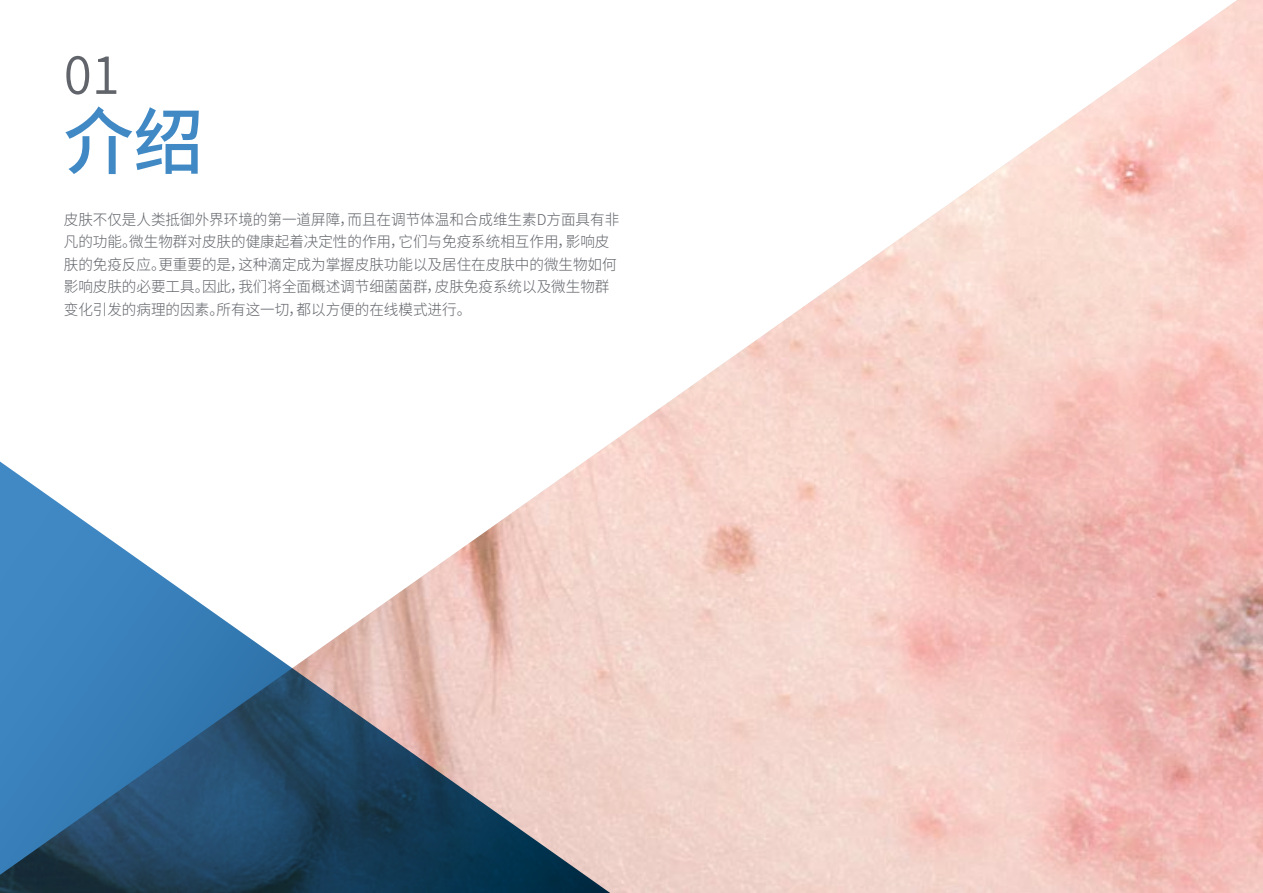
<style>
.page{position:relative;width:1263px;height:893px;background:#fff}
.page>*{position:absolute;margin:0;border:0;box-sizing:border-box;transform-origin:0 0}
.t1{font:500 72px "Source Han Sans CN";color:#4089c5}
.t2{font:52.5px "Source Han Sans CN";color:#61646a}
.t3{font:300 15px/22.5px "Source Han Sans CN";color:#61646a}
</style>
<div class="page">
<img style="left:607px;top:0;width:656px;height:893px">
<svg style="left:0;top:446px;width:640px;height:447px"></svg>
<h2 class="t2" style="left:64px;top:45px;width:57px">01</h2>
<h1 class="t1" style="left:64px;top:101px;width:141px">介绍</h1>
<p class="t3" style="left:64px;top:208px;width:557px">皮肤不仅是人类抵御外界环境的第一道屏障，而且在调节体温和合成维生素D方面具有非凡的功能。微生物群对皮肤的健康起着决定性的作用，它们与免疫系统相互作用，影响皮肤的免疫反应。更重要的是，这种滴定成为掌握皮肤功能以及居住在皮肤中的微生物如何影响皮肤的必要工具。因此，我们将全面概述调节细菌菌群，皮肤免疫系统以及微生物群变化引发的病理的因素。所有这一切，都以方便的在线模式进行。</p>
</div>
